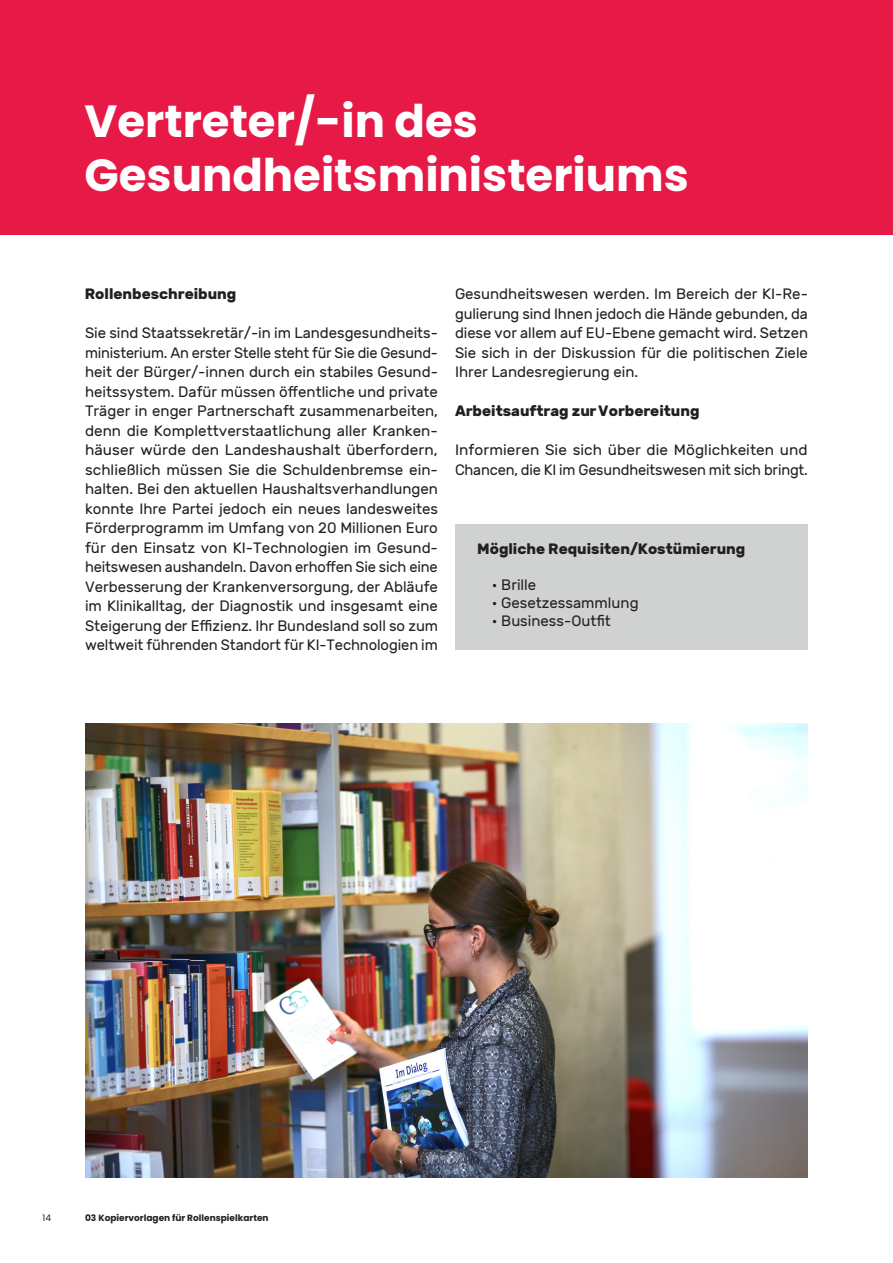
<style>
.page{position:relative;width:893px;height:1263px;background:#fff}
.page>*{position:absolute;margin:0;border:0;box-sizing:border-box;transform-origin:0 0}
.Paragraph_Style_schwarz{font:700 45px "Poppins";color:#fff}
.Paragraph_Style_schwarz-2{font:15px/19.5px "Rubik";color:#231f20;text-align:justify}
.Paragraph_Style_schwarz-3{font:700 15px "Rubik";color:#231f20}
.Paragraph_Style_schwarz-4{font:700 9px "Poppins";color:#231f20}
.Paragraph_Style_schwarz-5{font:9px "Poppins";color:#231f20}
</style>
<div class="page">
<div style="left:0;top:0;width:893px;height:234px;background:#e71946"></div>
<div style="left:455px;top:524px;width:353px;height:125px;background:#cfd2d0"></div>
<img style="left:85px;top:724px;width:722px;height:453px">
<p class="Paragraph_Style_schwarz" style="left:85px;top:95px;width:395px">Vertreter/-in des</p>
<p class="Paragraph_Style_schwarz" style="left:85px;top:149px;width:606px">Gesundheitsministeriums</p>
<p class="Paragraph_Style_schwarz-3" style="left:85px;top:285px;width:153px">Rollenbeschreibung</p>
<p class="Paragraph_Style_schwarz-2" style="left:85px;top:324px;width:355px">Sie sind Staatssekretär/-in im Landesgesundheits&shy;ministerium. An erster Stelle steht für Sie die Gesund&shy;heit der Bürger/-innen durch ein stabiles Gesund&shy;heitssystem. Dafür müssen öffentliche und private Träger in enger Partnerschaft zusammenarbeiten, denn die Komplettverstaatlichung aller Kranken&shy;häuser würde den Landeshaushalt überfordern, schließlich müssen Sie die Schuldenbremse ein&shy;halten. Bei den aktuellen Haushaltsverhandlungen konnte Ihre Partei jedoch ein neues landesweites Förderprogramm im Umfang von 20 Millionen Euro für den Einsatz von KI-Technologien im Gesund&shy;heitswesen aushandeln. Davon erhoffen Sie sich eine Verbesserung der Krankenversorgung, der Abläufe im Klinikalltag, der Diagnostik und insgesamt eine Steigerung der Effizienz. Ihr Bundesland soll so zum weltweit führenden Standort für KI-Technologien im</p>
<p class="Paragraph_Style_schwarz-2" style="left:455px;top:285px;width:355px">Gesundheitswesen werden. Im Bereich der KI-Re&shy;gulierung sind Ihnen jedoch die Hände gebunden, da diese vor allem auf EU-Ebene gemacht wird. Setzen Sie sich in der Diskussion für die politischen Ziele Ihrer Landesregierung ein.</p>
<p class="Paragraph_Style_schwarz-3" style="left:455px;top:402px;width:246px">Arbeitsauftrag zur Vorbereitung</p>
<p class="Paragraph_Style_schwarz-2" style="left:455px;top:441px;width:354px">Informieren Sie sich über die Möglichkeiten und<br>Chancen, die KI im Gesundheitswesen mit sich bringt.</p>
<p class="Paragraph_Style_schwarz-3" style="left:477px;top:540px;width:270px">Mögliche Requisiten/Kostümierung</p>
<p class="Paragraph_Style_schwarz-2" style="left:492px;top:576px;width:46px">• Brille</p>
<p class="Paragraph_Style_schwarz-2" style="left:492px;top:594px;width:148px">• Gesetzessammlung</p>
<p class="Paragraph_Style_schwarz-2" style="left:492px;top:612px;width:120px">• Business-Outfit</p>
<p class="Paragraph_Style_schwarz-5" style="left:43px;top:1213px;width:10px">14</p>
<p class="Paragraph_Style_schwarz-4" style="left:85px;top:1213px;width:185px">03 Kopiervorlagen für Rollenspielkarten</p>
</div>
